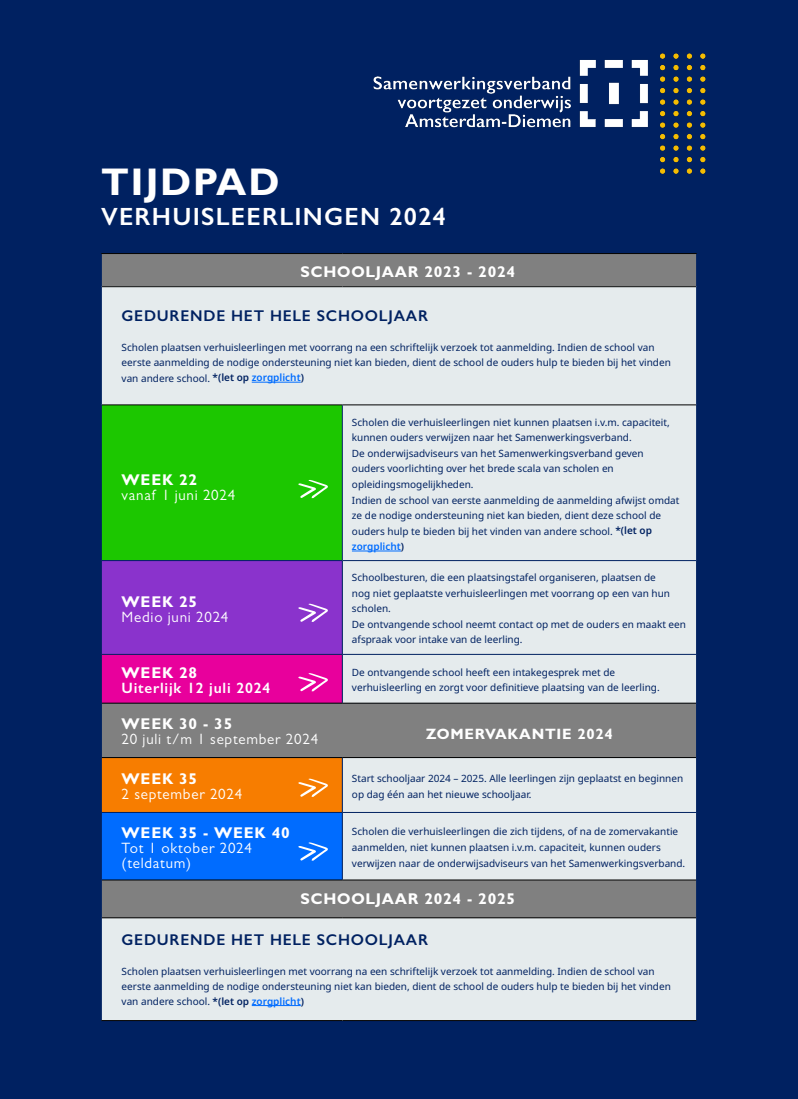
<style>
.page{position:relative;width:798px;height:1099px;background:#fff}
.page>*{position:absolute;margin:0;border:0;box-sizing:border-box;transform-origin:0 0}
.t1{font:700 38.75px "Gill Sans";letter-spacing:.05em;color:#fff}
.t2{font:600 25px "Gill Sans";letter-spacing:.05em;color:#fff}
.t3{font:700 15.62px "Gill Sans";letter-spacing:.05em;color:#fff}
.t4{font:600 15.62px "Gill Sans";letter-spacing:.05em;color:#002161}
.t5{font:15px/15px "Gill Sans";letter-spacing:.05em;color:#fff}
.t6{font:600 15px "Gill Sans";letter-spacing:.05em;color:#fff}
.t7{font:700 15px "Gill Sans";letter-spacing:.05em;color:#fff}
.t8{font:10px/15.6px "Noto Sans";color:#002161}
.s1{font-weight:600}
.s2{font-weight:600;color:#006cff}
</style>
<div class="page">
<div style="left:0;top:0;width:797px;height:1098px;background:#002161"></div>
<img style="left:373px;top:53px;width:333px;height:121px">
<div style="left:101px;top:253px;width:595px;height:34px;background:#808080"></div>
<div style="left:101px;top:287px;width:595px;height:118px;background:#e5ebed"></div>
<div style="left:101px;top:405px;width:241px;height:155px;background:#1cc700"></div>
<div style="left:342px;top:405px;width:354px;height:155px;background:#e5ebed"></div>
<div style="left:101px;top:560px;width:241px;height:94px;background:#8a33cc"></div>
<div style="left:343px;top:561px;width:353px;height:318px;background:#e5ebed"></div>
<div style="left:101px;top:654px;width:241px;height:49px;background:#e8009c"></div>
<div style="left:102px;top:703px;width:594px;height:54px;background:#808080"></div>
<div style="left:101px;top:757px;width:241px;height:55px;background:#f77d00"></div>
<div style="left:101px;top:812px;width:241px;height:68px;background:#006cff"></div>
<div style="left:101px;top:880px;width:595px;height:37px;background:#808080"></div>
<div style="left:101px;top:917px;width:595px;height:103px;background:#e5ebed"></div>
<hr style="left:101px;top:253px;width:241px;height:1px;background:#000">
<hr style="left:342px;top:253px;width:354px;height:1px;background:#000">
<hr style="left:102px;top:286px;width:240px;height:1px;background:#000">
<hr style="left:342px;top:286px;width:354px;height:1px;background:#000">
<hr style="left:102px;top:404px;width:240px;height:1px;background:#000">
<hr style="left:342px;top:404px;width:354px;height:1px;background:#000">
<hr style="left:102px;top:702px;width:240px;height:1px;background:#000">
<hr style="left:342px;top:702px;width:354px;height:1px;background:#000">
<hr style="left:102px;top:757px;width:240px;height:1px;background:#000">
<hr style="left:342px;top:757px;width:354px;height:1px;background:#000">
<hr style="left:102px;top:879px;width:240px;height:1px;background:#000">
<hr style="left:342px;top:879px;width:354px;height:1px;background:#000">
<hr style="left:102px;top:917px;width:240px;height:1px;background:#000">
<hr style="left:342px;top:917px;width:354px;height:1px;background:#000">
<hr style="left:101px;top:1020px;width:241px;height:1px;background:#000">
<hr style="left:342px;top:1020px;width:354px;height:1px;background:#000">
<hr style="left:101px;top:254px;width:1px;height:33px;background:#002161">
<hr style="left:101px;top:287px;width:1px;height:118px;background:#002161">
<hr style="left:101px;top:880px;width:1px;height:37px;background:#002161">
<hr style="left:101px;top:917px;width:1px;height:103px;background:#002161">
<hr style="left:101px;top:560px;width:241px;height:1px;background:#002161">
<hr style="left:101px;top:654px;width:241px;height:1px;background:#002161">
<hr style="left:342px;top:654px;width:354px;height:1px;background:#002161">
<hr style="left:101px;top:405px;width:1px;height:155px;background:#002161">
<hr style="left:342px;top:405px;width:1px;height:155px;background:#002161">
<hr style="left:101px;top:561px;width:1px;height:93px;background:#002161">
<hr style="left:101px;top:654px;width:1px;height:49px;background:#002161">
<hr style="left:101px;top:757px;width:1px;height:55px;background:#002161">
<hr style="left:342px;top:757px;width:1px;height:55px;background:#002161">
<hr style="left:101px;top:812px;width:241px;height:1px;background:#002161">
<hr style="left:101px;top:812px;width:1px;height:68px;background:#002161">
<hr style="left:342px;top:812px;width:354px;height:1px;background:#002161">
<hr style="left:252px;top:382px;width:49px;height:1px;background:#006cff">
<hr style="left:352px;top:550px;width:49px;height:1px;background:#006cff">
<hr style="left:252px;top:1005px;width:49px;height:1px;background:#006cff">
<svg style="left:298px;top:480px;width:30px;height:18px"></svg>
<svg style="left:298px;top:603px;width:30px;height:19px"></svg>
<svg style="left:298px;top:673px;width:30px;height:18px"></svg>
<svg style="left:298px;top:842px;width:30px;height:19px"></svg>
<svg style="left:298px;top:778px;width:30px;height:19px"></svg>
<h1 class="t1" style="left:101px;top:158px;width:180px">TIJDPAD</h1>
<h2 class="t2" style="left:101px;top:201px;width:346px">VERHUISLEERLINGEN 2024</h2>
<h3 class="t3" style="left:300px;top:262px;width:216px">SCHOOLJAAR 2023 - 2024</h3>
<h3 class="t4" style="left:122px;top:306px;width:308px">GEDURENDE HET HELE SCHOOLJAAR</h3>
<p class="t8" style="left:122px;top:340px;width:550px;line-height:15.3px">Scholen plaatsen verhuisleerlingen met voorrang na een schriftelijk verzoek tot aanmelding. Indien de school van eerste aanmelding de nodige ondersteuning niet kan bieden, dient de school de ouders hulp te bieden bij het vinden van andere school. <span class="s1">*(let op</span> <span class="s2">zorgplicht</span><span class="s1">)</span></p>
<h3 class="t3" style="left:122px;top:470px;width:77px">WEEK 22</h3>
<h3 class="t5" style="left:122px;top:487px;width:115px">vanaf 1 juni 2024</h3>
<h3 class="t3" style="left:122px;top:591px;width:77px">WEEK 25</h3>
<h3 class="t5" style="left:122px;top:609px;width:108px">Medio juni 2024</h3>
<h3 class="t3" style="left:122px;top:663px;width:77px">WEEK 28</h3>
<h3 class="t6" style="left:122px;top:678px;width:150px">Uiterlijk 12 juli 2024</h3>
<h3 class="t3" style="left:122px;top:714px;width:112px">WEEK 30 - 35</h3>
<h3 class="t5" style="left:122px;top:731px;width:198px">20 juli t/m 1 september 2024</h3>
<h3 class="t3" style="left:122px;top:769px;width:77px">WEEK 35</h3>
<h3 class="t5" style="left:122px;top:786px;width:122px">2 september 2024</h3>
<p class="t8" style="left:352px;top:414px;width:329px">Scholen die verhuisleerlingen niet kunnen plaatsen i.v.m. capaciteit, kunnen ouders verwijzen naar het Samenwerkingsverband.<br>De onderwijsadviseurs van het Samenwerkingsverband geven<br>ouders voorlichting over het brede scala van scholen en opleidingsmogelijkheden.<br>Indien de school van eerste aanmelding de aanmelding afwijst omdat ze de nodige ondersteuning niet kan bieden, dient deze school de ouders hulp te bieden bij het vinden van andere school. <span class="s1">*(let op </span><span class="s2">zorgplicht</span><span class="s1">)</span></p>
<p class="t8" style="left:352px;top:569px;width:335px">Schoolbesturen, die een plaatsingstafel organiseren, plaatsen de<br>nog niet geplaatste verhuisleerlingen met voorrang op een van hun scholen.<br>De ontvangende school neemt contact op met de ouders en maakt een afspraak voor intake van de leerling.</p>
<p class="t8" style="left:352px;top:664px;width:309px">De ontvangende school heeft een intakegesprek met de verhuisleerling en zorgt voor definitieve plaatsing van de leerling.</p>
<h3 class="t7" style="left:426px;top:724px;width:188px">ZOMERVAKANTIE 2024</h3>
<p class="t8" style="left:352px;top:770px;width:333px">Start schooljaar 2024 – 2025. Alle leerlingen zijn geplaatst en beginnen op dag één aan het nieuwe schooljaar.</p>
<h3 class="t3" style="left:122px;top:822px;width:170px">WEEK 35 - WEEK 40</h3>
<h3 class="t5" style="left:122px;top:840px;width:132px">Tot 1 oktober 2024 (teldatum)</h3>
<p class="t8" style="left:352px;top:824px;width:335px">Scholen die verhuisleerlingen die zich tijdens, of na de zomervakantie aanmelden, niet kunnen plaatsen i.v.m. capaciteit, kunnen ouders verwijzen naar de onderwijsadviseurs van het Samenwerkingsverband.</p>
<h3 class="t3" style="left:300px;top:889px;width:216px">SCHOOLJAAR 2024 - 2025</h3>
<h3 class="t4" style="left:122px;top:929px;width:308px">GEDURENDE HET HELE SCHOOLJAAR</h3>
<p class="t8" style="left:122px;top:963px;width:550px;line-height:15.3px">Scholen plaatsen verhuisleerlingen met voorrang na een schriftelijk verzoek tot aanmelding. Indien de school van eerste aanmelding de nodige ondersteuning niet kan bieden, dient de school de ouders hulp te bieden bij het vinden van andere school. <span class="s1">*(let op</span> <span class="s2">zorgplicht</span><span class="s1">)</span></p>
</div>
